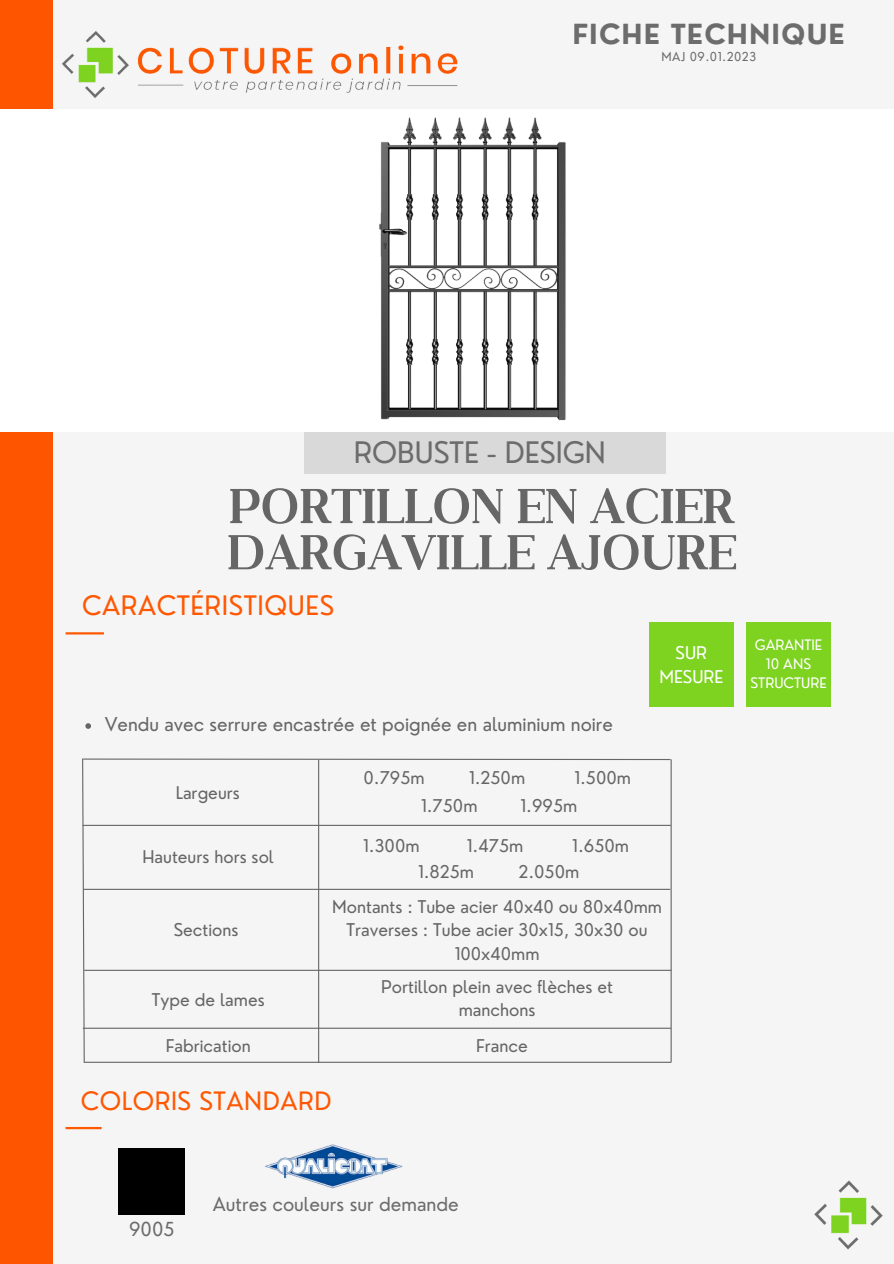
<style>
.page{position:relative;width:894px;height:1264px;background:#fff}
.page>*{position:absolute;margin:0;border:0;box-sizing:border-box;transform-origin:0 0}
.t1{font:600 58.5px/46.2px "Kulachat Serif";letter-spacing:-.02em;color:#666}
.t2{font:28.95px "Nourd";color:#6c6c6c}
.t3{font:700 27px "Nourd";letter-spacing:.04em;color:#6c6c6c}
.t4{font:26.25px "Nourd";letter-spacing:.02em;color:#ff5803}
.t5{font:24.75px "Nourd";letter-spacing:.02em;color:#ff5803}
.t6{font:18.9px "Nourd";color:#6c6c6c}
.t7{font:18.6px "Nourd";color:#666}
.t8{font:17.25px "Nourd";color:#666}
.t9{font:17.1px/23.2px "Nourd";color:#666;text-align:center}
.t10{font:17.1px/23.7px "Nourd";color:#fff;text-align:center}
.t11{font:14.1px/19.2px "Nourd";color:#fff;text-align:center}
.t12{font:12px "Nourd";letter-spacing:.04em;color:#6c6c6c}
</style>
<div class="page">
<div style="left:0;top:0;width:893px;height:1263px;background:#f5f5f5"></div>
<div style="left:0;top:0;width:53px;height:1263px;background:#fe5600"></div>
<img style="left:62px;top:31px;width:396px;height:67px">
<img style="left:814px;top:1180px;width:69px;height:70px">
<div style="left:304px;top:430px;width:361px;height:44px;background:#d9d9d9"></div>
<hr style="left:66px;top:632px;width:38px;height:2px;background:#ff5803">
<hr style="left:83px;top:758px;width:587px;height:2px;background:#666">
<hr style="left:83px;top:824px;width:587px;height:2px;background:#666">
<svg style="left:82px;top:758px;width:3px;height:305px"></svg>
<hr style="left:670px;top:759px;width:1px;height:303px;background:#666">
<hr style="left:318px;top:760px;width:1px;height:302px;background:#666">
<hr style="left:83px;top:888px;width:587px;height:1px;background:#666">
<hr style="left:83px;top:1027px;width:588px;height:1px;background:#666">
<hr style="left:84px;top:1061px;width:587px;height:1px;background:#666">
<hr style="left:66px;top:1126px;width:36px;height:3px;background:#ff5803">
<hr style="left:84px;top:969px;width:587px;height:1px;background:#666">
<div style="left:0;top:109px;width:893px;height:322px;background:#fff"></div>
<img style="left:360px;top:117px;width:222px;height:315px">
<svg style="left:85px;top:723px;width:6px;height:5px"></svg>
<div style="left:648px;top:622px;width:85px;height:85px;background:#7dd31f"></div>
<div style="left:746px;top:622px;width:84px;height:85px;background:#7dd31f"></div>
<div style="left:119px;top:1148px;width:66px;height:66px;background:#000"></div>
<img style="left:265px;top:1144px;width:138px;height:45px">
<p class="t3" style="left:572px;top:17px;width:274px">FICHE TECHNIQUE</p>
<p class="t12" style="left:661px;top:49px;width:96px">MAJ 09.01.2023</p>
<p class="t2" style="left:353px;top:434px;width:254px">ROBUSTE - DESIGN</p>
<p class="t1" style="left:226px;top:480px;width:511px">PORTILLON EN ACIER<br>DARGAVILLE AJOURE</p>
<p class="t4" style="left:82px;top:589px;width:253px">CARACTÉRISTIQUES</p>
<p class="t7" style="left:105px;top:712px;width:509px">Vendu avec serrure encastrée et poignée en aluminium noire</p>
<p class="t9" style="left:469px;top:765px;width:58px">1.250m</p>
<p class="t9" style="left:574px;top:765px;width:58px">1.500m</p>
<p class="t9" style="left:363px;top:765px;width:63px">0.795m</p>
<p class="t9" style="left:176px;top:780px;width:66px">Largeurs</p>
<p class="t9" style="left:142px;top:845px;width:133px">Hauteurs hors sol</p>
<p class="t9" style="left:421px;top:794px;width:58px">1.750m</p>
<p class="t9" style="left:520px;top:794px;width:58px">1.995m</p>
<p class="t9" style="left:363px;top:834px;width:58px">1.300m</p>
<p class="t9" style="left:466px;top:834px;width:58px">1.475m</p>
<p class="t9" style="left:572px;top:834px;width:58px">1.650m</p>
<p class="t9" style="left:418px;top:859px;width:57px">1.825m</p>
<p class="t9" style="left:518px;top:859px;width:62px">2.050m</p>
<p class="t10" style="left:659px;top:641px;width:65px">SUR<br>MESURE</p>
<p class="t11" style="left:750px;top:634px;width:78px">GARANTIE<br>10 ANS<br>STRUCTURE</p>
<p class="t9" style="left:174px;top:918px;width:66px">Sections</p>
<p class="t9" style="left:152px;top:987px;width:114px">Type de lames</p>
<p class="t9" style="left:166px;top:1033px;width:86px">Fabrication</p>
<p class="t9" style="left:332px;top:894px;width:331px">Montants : Tube acier 40x40 ou 80x40mm</p>
<p class="t9" style="left:346px;top:918px;width:302px;line-height:23.7px">Traverses : Tube acier 30x15, 30x30 ou<br>100x40mm</p>
<p class="t9" style="left:381px;top:975px;width:233px">Portillon plein avec flèches et manchons</p>
<p class="t8" style="left:476px;top:1034px;width:53px">France</p>
<p class="t5" style="left:81px;top:1085px;width:252px">COLORIS STANDARD</p>
<p class="t6" style="left:129px;top:1216px;width:47px">9005</p>
<p class="t6" style="left:213px;top:1192px;width:247px">Autres couleurs sur demande</p>
</div>
